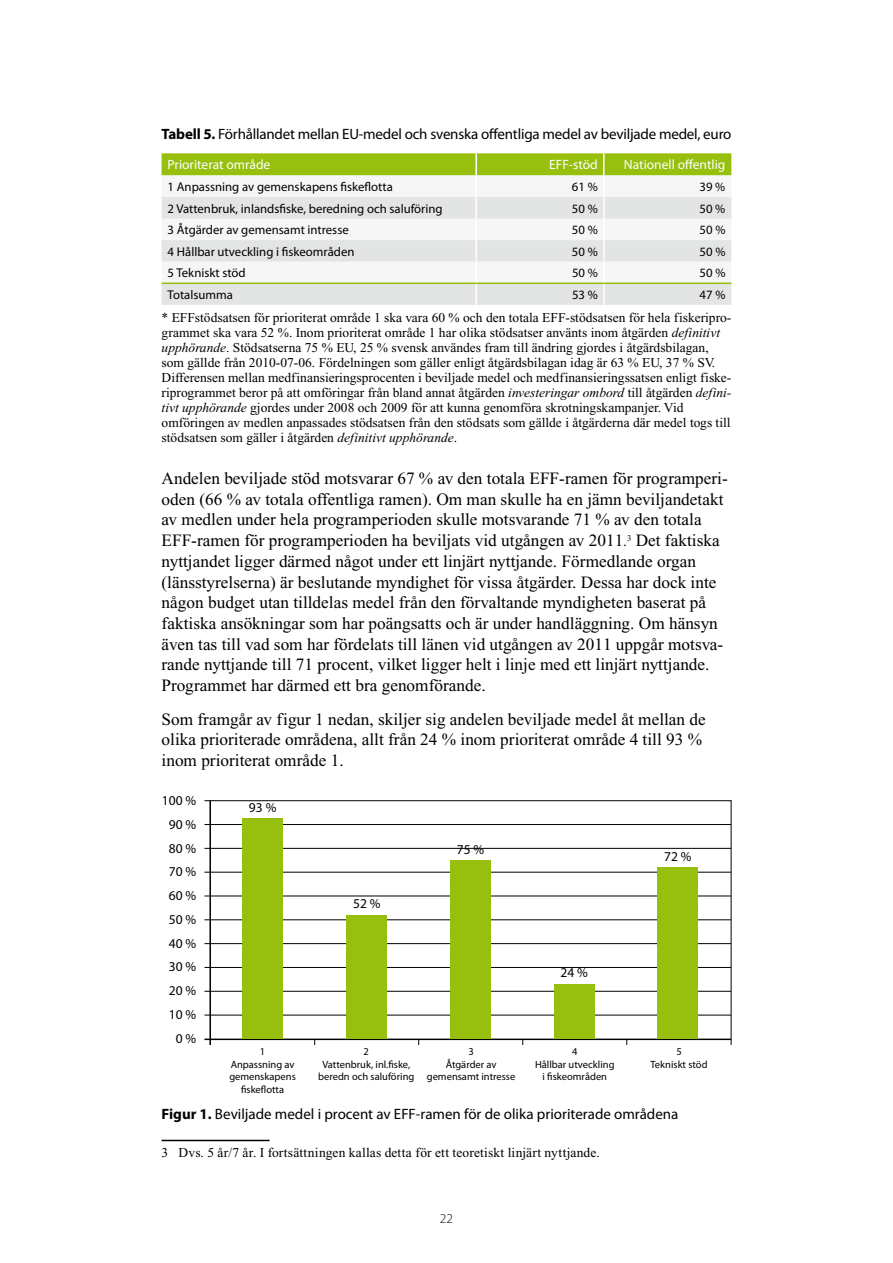
<style>
.page{position:relative;width:893px;height:1263px;background:#fff}
.page>*{position:absolute;margin:0;border:0;box-sizing:border-box;transform-origin:0 0}
.t1{font:17.25px/20.7px "Times New Roman";color:#000}
.t2{font:15px "Myriad Pro";letter-spacing:-.015em;color:#000}
.t3{font:13.5px/15px "Times New Roman";color:#000}
.t4{font:13.5px/23.7px "Myriad Pro";color:#000;text-align:right}
.t5{font:13.5px "Myriad Pro";color:#fff}
.t6{font:300 13.5px "Myriad Pro";color:#000}
.t7{font:12.75px "Myriad Pro";color:#000}
.t8{font:10.5px/12.6px "Myriad Pro";color:#000;text-align:center}
.s1{font-weight:700}
.s2{font-style:italic}
.s3{font-size:15px}
</style>
<div class="page">
<svg style="left:162px;top:153px;width:569px;height:23px;background:#9bc118"></svg>
<svg style="left:162px;top:197px;width:569px;height:108px;fill:#e3e4e4"></svg>
<div style="left:162px;top:262px;width:569px;height:21px;background:#f6f6f6"></div>
<hr style="left:475px;top:153px;width:2px;height:22px;background:#fff">
<hr style="left:603px;top:153px;width:2px;height:22px;background:#fff">
<hr style="left:475px;top:175px;width:2px;height:22px;background:#fff">
<hr style="left:603px;top:175px;width:2px;height:22px;background:#fff">
<hr style="left:475px;top:197px;width:2px;height:22px;background:#fff">
<hr style="left:603px;top:197px;width:2px;height:22px;background:#fff">
<hr style="left:475px;top:219px;width:2px;height:21px;background:#fff">
<hr style="left:603px;top:219px;width:2px;height:21px;background:#fff">
<hr style="left:475px;top:240px;width:2px;height:22px;background:#fff">
<hr style="left:603px;top:240px;width:2px;height:22px;background:#fff">
<hr style="left:475px;top:262px;width:2px;height:21px;background:#fff">
<hr style="left:603px;top:262px;width:2px;height:21px;background:#fff">
<hr style="left:475px;top:284px;width:2px;height:21px;background:#fff">
<hr style="left:603px;top:284px;width:2px;height:21px;background:#fff">
<hr style="left:162px;top:283px;width:314px;height:1px;background:#97bf0d">
<hr style="left:476px;top:283px;width:128px;height:1px;background:#97bf0d">
<hr style="left:604px;top:283px;width:127px;height:1px;background:#97bf0d">
<svg style="left:204px;top:800px;width:528px;height:245px"></svg>
<div style="left:242px;top:818px;width:41px;height:220px;background:#97bf0d"></div>
<div style="left:347px;top:915px;width:40px;height:123px;background:#97bf0d"></div>
<div style="left:450px;top:860px;width:41px;height:178px;background:#97bf0d"></div>
<div style="left:554px;top:984px;width:40px;height:54px;background:#97bf0d"></div>
<div style="left:658px;top:867px;width:40px;height:171px;background:#97bf0d"></div>
<hr style="left:162px;top:1140px;width:108px;height:1px;background:#000">
<p class="t2" style="left:162px;top:125px;width:571px"><span class="s1">Tabell 5.</span> Förhållandet mellan EU-medel och svenska offentliga medel av beviljade medel, euro</p>
<p class="t5" style="left:168px;top:157px;width:104px">Prioriterat område</p>
<p class="t5" style="left:549px;top:157px;width:50px">EFF-stöd</p>
<p class="t5" style="left:624px;top:157px;width:103px">Nationell offentlig</p>
<p class="t7" style="left:168px;top:179px;width:227px">1 Anpassning av gemenskapens fiskeflotta</p>
<p class="t7" style="left:572px;top:179px;width:27px">61 %</p>
<p class="t7" style="left:699px;top:179px;width:27px">39 %</p>
<p class="t7" style="left:168px;top:200px;width:277px">2 Vattenbruk, inlandsfiske, beredning och saluföring</p>
<p class="t7" style="left:572px;top:200px;width:27px">50 %</p>
<p class="t7" style="left:699px;top:200px;width:27px">50 %</p>
<p class="t7" style="left:168px;top:222px;width:183px">3 Åtgärder av gemensamt intresse</p>
<p class="t7" style="left:572px;top:222px;width:27px">50 %</p>
<p class="t7" style="left:699px;top:222px;width:27px">50 %</p>
<p class="t7" style="left:168px;top:244px;width:188px">4 Hållbar utveckling i fiskeområden</p>
<p class="t7" style="left:572px;top:244px;width:27px">50 %</p>
<p class="t7" style="left:700px;top:244px;width:27px">50 %</p>
<p class="t7" style="left:168px;top:265px;width:80px">5 Tekniskt stöd</p>
<p class="t7" style="left:572px;top:265px;width:27px">50 %</p>
<p class="t7" style="left:700px;top:265px;width:27px">50 %</p>
<p class="t7" style="left:168px;top:287px;width:67px">Totalsumma</p>
<p class="t7" style="left:572px;top:287px;width:27px">53 %</p>
<p class="t7" style="left:700px;top:287px;width:27px">47 %</p>
<p class="t3" style="left:162px;top:310px;width:571px">* EFFstödsatsen för prioriterat område 1 ska vara 60 % och den totala EFF-stödsatsen för hela fiskeripro&shy;grammet ska vara 52 %. Inom prioriterat område 1 har olika stödsatser använts inom åtgärden <span class="s2">definitivt upphörande</span>. Stödsatserna 75 % EU, 25 % svensk användes fram till ändring gjordes i åtgärdsbilagan, som gällde från 2010-07-06. Fördelningen som gäller enligt åtgärdsbilagan idag är 63 % EU, 37 % SV.<br>Differensen mellan medfinansieringsprocenten i beviljade medel och medfinansieringssatsen enligt fiske&shy;riprogrammet beror på att omföringar från bland annat åtgärden <span class="s2">investeringar ombord</span> till åtgärden <span class="s2">defini&shy;tivt upphörande</span> gjordes under 2008 och 2009 för att kunna genomföra skrotningskampanjer. Vid omföringen av medlen anpassades stödsatsen från den stödsats som gällde i åtgärderna där medel togs till stödsatsen som gäller i åtgärden <span class="s2">definitivt upphörande</span>.</p>
<p class="t1" style="left:162px;top:468px;width:568px">Andelen beviljade stöd motsvarar 67 % av den totala EFF-ramen för programperi&shy;oden (66 % av totala offentliga ramen). Om man skulle ha en jämn beviljandetakt av medlen under hela programperioden skulle motsvarande 71 % av den totala EFF-ramen för programperioden ha beviljats vid utgången av 2011<span class="s3">.</span><sup>3</sup> Det faktiska nyttjandet ligger därmed något under ett linjärt nyttjande. Förmedlande organ (länsstyrelserna) är beslutande myndighet för vissa åtgärder. Dessa har dock inte någon budget utan tilldelas medel från den förvaltande myndigheten baserat på faktiska ansökningar som har poängsatts och är under handläggning. Om hänsyn även tas till vad som har fördelats till länen vid utgången av 2011 uppgår motsva&shy;rande nyttjande till 71 procent, vilket ligger helt i linje med ett linjärt nyttjande.<br>Programmet har därmed ett bra genomförande.</p>
<p class="t1" style="left:162px;top:708px;width:546px">Som framgår av figur 1 nedan, skiljer sig andelen beviljade medel åt mellan de olika prioriterade områdena, allt från 24 % inom prioriterat område 4 till 93 % inom prioriterat område 1.</p>
<p class="t4" style="left:162px;top:788px;width:36px">100 %<br>90 %<br>80 %<br>70 %<br>60 %<br>50 %<br>40 %<br>30 %<br>20 %<br>10 %<br>0 %</p>
<p class="t4" style="left:249px;top:795px;width:29px">93 %</p>
<p class="t8" style="left:229px;top:1045px;width:68px">1<br>Anpassning av gemenskapens fiskeflotta</p>
<p class="t8" style="left:318px;top:1045px;width:98px">2<br>Vattenbruk, inl.fiske, beredn och saluföring</p>
<p class="t8" style="left:427px;top:1045px;width:90px">3<br>Åtgärder av gemensamt intresse</p>
<p class="t8" style="left:535px;top:1045px;width:81px">4<br>Hållbar utveckling i fiskeområden</p>
<p class="t8" style="left:650px;top:1045px;width:59px">5<br>Tekniskt stöd</p>
<p class="t4" style="left:457px;top:837px;width:29px">75 %</p>
<p class="t4" style="left:664px;top:844px;width:29px">72 %</p>
<p class="t4" style="left:353px;top:892px;width:29px">52 %</p>
<p class="t4" style="left:560px;top:961px;width:29px">24 %</p>
<p class="t2" style="left:162px;top:1105px;width:518px"><span class="s1">Figur 1.</span> Beviljade medel i procent av EFF-ramen för de olika prioriterade områdena</p>
<p class="t3" style="left:162px;top:1145px;width:440px">3 Dvs. 5 år/7 år. I fortsättningen kallas detta för ett teoretiskt linjärt nyttjande.</p>
<p class="t6" style="left:440px;top:1210px;width:15px">22</p>
</div>
